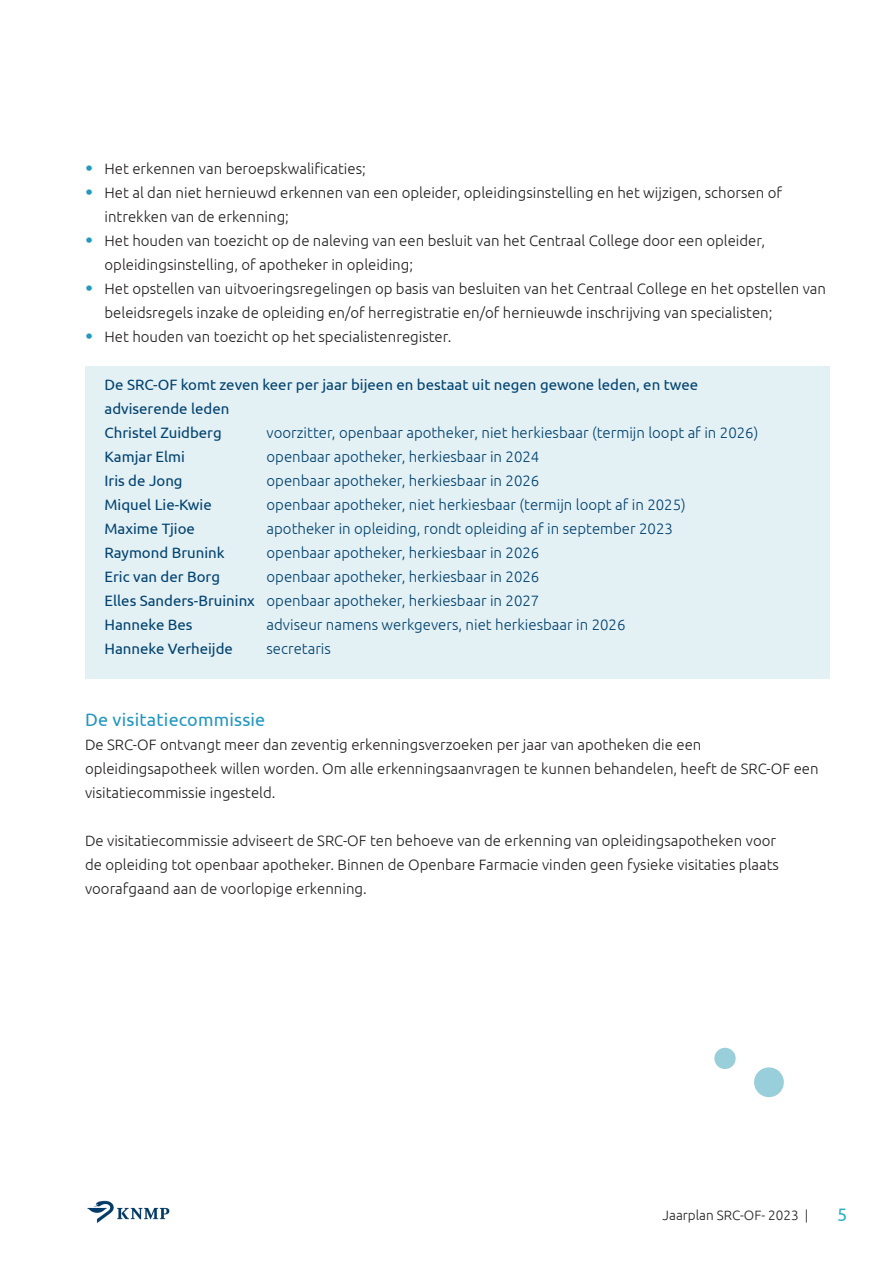
<style>
.page{position:relative;width:893px;height:1263px;background:#fff}
.page>*{position:absolute;margin:0;border:0;box-sizing:border-box;transform-origin:0 0}
._2__Platte_tekst{font:18px "Ubuntu";letter-spacing:.01em;color:#2397bf}
.t1{font:18px "Ubuntu";color:#2cafc4}
.t2{font:300 15px/24px "Ubuntu";color:#231f20}
.t3{font:300 15px/24px "Ubuntu";color:#00426f;text-align:justify}
.t4{font:15px/24px "Ubuntu";color:#00426f}
.t5{font:300 13.5px "Ubuntu";color:#231f20}
.s1{font-size:22.5px;color:#2397bf}
.s2{font-weight:400}
</style>
<div class="page">
<img style="left:87px;top:1200px;width:83px;height:23px">
<div style="left:85px;top:366px;width:744px;height:312px;background:#e3f0f4"></div>
<svg style="left:754px;top:1067px;width:30px;height:31px"></svg>
<svg style="left:714px;top:1047px;width:22px;height:22px"></svg>
<p class="t2" style="left:85px;top:156px;width:282px"><span class="s1">•</span> Het erkennen van beroepskwalificaties;</p>
<p class="t2" style="left:105px;top:180px;width:679px;text-indent:-20px"><span class="s1">•</span> Het al dan niet hernieuwd erkennen van een opleider, opleidingsinstelling en het wijzigen, schorsen of intrekken van de erkenning;</p>
<p class="t2" style="left:105px;top:228px;width:662px;text-indent:-20px"><span class="s1">•</span> Het houden van toezicht op de naleving van een besluit van het Centraal College door een opleider, opleidingsinstelling, of apotheker in opleiding;</p>
<p class="t2" style="left:105px;top:276px;width:723px;text-indent:-20px"><span class="s1">•</span> Het opstellen van uitvoeringsregelingen op basis van besluiten van het Centraal College en het opstellen van beleidsregels inzake de opleiding en/of herregistratie en/of hernieuwde inschrijving van specialisten;</p>
<p class="t2" style="left:85px;top:324px;width:368px"><span class="s1">•</span> Het houden van toezicht op het specialistenregister.</p>
<p class="t4" style="left:105px;top:372px;width:595px">De SRC-OF komt zeven keer per jaar bijeen en bestaat uit negen gewone leden, en twee adviserende leden<br>Christel Zuidberg</p>
<p class="t3" style="left:267px;top:420px;width:493px">voorzitter, openbaar apotheker, niet herkiesbaar (termijn loopt af in 2026)</p>
<p class="t4" style="left:105px;top:444px;width:82px">Kamjar Elmi</p>
<p class="t3" style="left:267px;top:444px;width:274px">openbaar apotheker, herkiesbaar in 2024</p>
<p class="t4" style="left:105px;top:468px;width:80px">Iris de Jong</p>
<p class="t3" style="left:267px;top:468px;width:274px">openbaar apotheker, herkiesbaar in 2026</p>
<p class="t4" style="left:105px;top:492px;width:109px">Miquel Lie-Kwie</p>
<p class="t3" style="left:267px;top:492px;width:421px">openbaar apotheker, niet herkiesbaar (termijn loopt af in 2025)</p>
<p class="t4" style="left:105px;top:516px;width:92px">Maxime Tjioe</p>
<p class="t3" style="left:267px;top:516px;width:408px">apotheker in opleiding, rondt opleiding af in september 2023</p>
<p class="t4" style="left:105px;top:540px;width:122px">Raymond Brunink</p>
<p class="t3" style="left:267px;top:540px;width:274px">openbaar apotheker, herkiesbaar in 2026</p>
<p class="t4" style="left:105px;top:564px;width:117px">Eric van der Borg</p>
<p class="t3" style="left:105px;top:564px;width:436px;text-indent:162px">openbaar apotheker, herkiesbaar in 2026<br><span class="s2">Elles Sanders-Bruininx</span> openbaar apotheker, herkiesbaar in 2027<br><span class="s2">Hanneke Bes</span></p>
<p class="t3" style="left:267px;top:612px;width:360px">adviseur namens werkgevers, niet herkiesbaar in 2026</p>
<p class="t4" style="left:105px;top:636px;width:130px">Hanneke Verheijde</p>
<p class="t3" style="left:267px;top:636px;width:66px">secretaris</p>
<p class="_2__Platte_tekst" style="left:85px;top:709px;width:182px">De visitatiecommissie</p>
<p class="t2" style="left:85px;top:732px;width:735px">De SRC-OF ontvangt meer dan zeventig erkenningsverzoeken per jaar van apotheken die een opleidingsapotheek willen worden. Om alle erkenningsaanvragen te kunnen behandelen, heeft de SRC-OF een visitatiecommissie ingesteld.</p>
<p class="t2" style="left:85px;top:828px;width:695px">De visitatiecommissie adviseert de SRC-OF ten behoeve van de erkenning van opleidingsapotheken voor de opleiding tot openbaar apotheker. Binnen de Openbare Farmacie vinden geen fysieke visitaties plaats voorafgaand aan de voorlopige erkenning.</p>
<p class="t5" style="left:663px;top:1207px;width:147px">Jaarplan SRC-OF- 2023 |</p>
<p class="t1" style="left:837px;top:1204px;width:12px">5</p>
</div>
